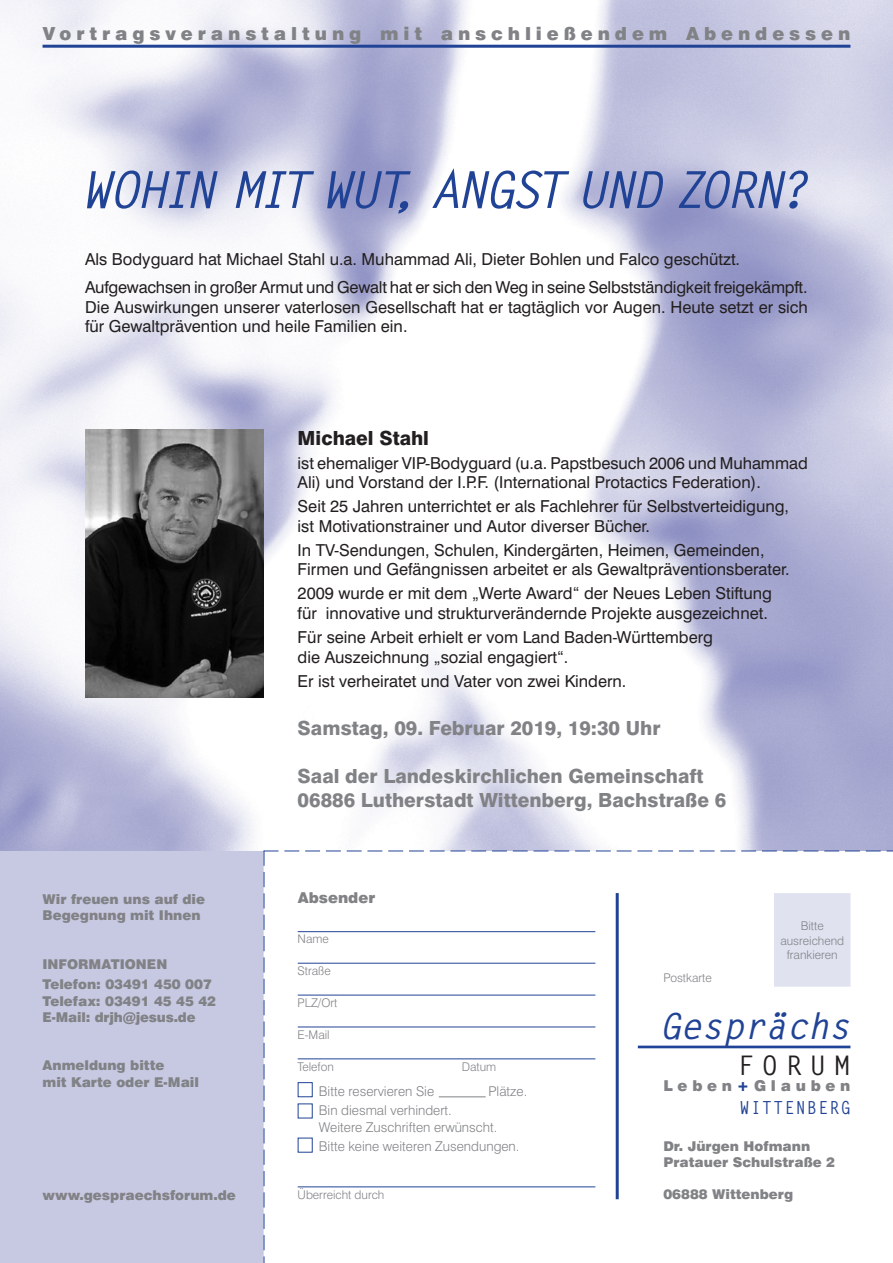
<style>
.page{position:relative;width:893px;height:1263px;background:#fff}
.page>*{position:absolute;margin:0;border:0;box-sizing:border-box;transform-origin:0 0}
.t1{font:italic 700 51px "Letter Gothic Std";letter-spacing:-.075em;color:#214395}
.t2{font:italic 700 36px "Letter Gothic Std";letter-spacing:-.01em;color:#214395}
.t3{font:700 27px "Letter Gothic Std";letter-spacing:.29em;color:#231f20}
.t4{font:800 19.5px "Swiss 721 BT";color:#808285}
.t5{font:800 19.5px "Swiss 721 BT";color:#231f20}
.t6{font:900 18px "Swiss 721 BT";letter-spacing:.27em;color:#808285}
.t7{font:700 18px "Letter Gothic Std";letter-spacing:.09em;color:#214395;scale:.9 1}
.t8{font:16.5px/19.5px "Swiss 721 BT";color:#231f20}
.t9{font:900 15px "Swiss 721 BT";letter-spacing:.315em;color:#808285}
.t10{font:900 15px "Swiss 721 BT";color:#808285}
.t11{font:900 13.5px "Swiss 721 BT";color:#808285}
.t12{font:300 13.5px "Swiss 721 BT";color:#808285}
.t13{font:300 12px "Swiss 721 BT";color:#808285}
.s1{color:#214395}
</style>
<div class="page">
<div style="left:0;top:850px;width:264px;height:413px;background:#c7c8e2"></div>
<img style="left:0;top:0;width:893px;height:850px">
<hr style="left:43px;top:45px;width:807px;height:3px;background:#214395">
<svg style="left:264px;top:851px;width:629px;height:412px"></svg>
<hr style="left:298px;top:931px;width:297px;height:1px;background:#214395">
<hr style="left:298px;top:963px;width:297px;height:1px;background:#214395">
<hr style="left:298px;top:995px;width:297px;height:1px;background:#214395">
<hr style="left:298px;top:1026px;width:297px;height:1px;background:#214395">
<hr style="left:298px;top:1058px;width:297px;height:1px;background:#214395">
<hr style="left:298px;top:1186px;width:297px;height:1px;background:#214395">
<div style="left:298px;top:1082px;width:15px;height:15px;border:1px solid #214395"></div>
<div style="left:298px;top:1103px;width:15px;height:15px;border:1px solid #214395"></div>
<div style="left:298px;top:1138px;width:15px;height:14px;border:1px solid #214395"></div>
<hr style="left:439px;top:1096px;width:47px;height:1px;background:#808285">
<img style="left:85px;top:429px;width:179px;height:268px">
<p class="t6" style="left:43px;top:23px;width:809px">Vortragsveranstaltung mit anschließendem Abendessen</p>
<p class="t1" style="left:81px;top:158px;width:729px">WOHIN MIT WUT, ANGST UND ZORN?</p>
<p class="t8" style="left:85px;top:249px;width:657px">Als Bodyguard hat Michael Stahl u.a. Muhammad Ali, Dieter Bohlen und Falco geschützt.</p>
<p class="t8" style="left:85px;top:278px;width:724px">Aufgewachsen in großer Armut und Gewalt hat er sich den Weg in seine Selbstständigkeit freigekämpft.</p>
<p class="t8" style="left:85px;top:297px;width:724px">Die Auswirkungen unserer vaterlosen Gesellschaft hat er tagtäglich vor Augen. Heute setzt er sich für Gewaltprävention und heile Familien ein.</p>
<p class="t11" style="left:43px;top:891px;width:164px">Wir freuen uns auf die</p>
<p class="t11" style="left:43px;top:907px;width:160px">Begegnung mit Ihnen</p>
<p class="t11" style="left:43px;top:955px;width:126px">INFORMATIONEN</p>
<p class="t11" style="left:43px;top:976px;width:171px">Telefon: 03491 450 007</p>
<p class="t11" style="left:43px;top:992px;width:175px">Telefax: 03491 45 45 42</p>
<p class="t11" style="left:43px;top:1009px;width:155px">E-Mail: drjh@jesus.de</p>
<p class="t11" style="left:43px;top:1057px;width:123px">Anmeldung bitte</p>
<p class="t11" style="left:43px;top:1073px;width:158px">mit Karte oder E-Mail</p>
<p class="t11" style="left:43px;top:1187px;width:195px">www.gespraechsforum.de</p>
<p class="t5" style="left:298px;top:426px;width:133px">Michael Stahl</p>
<p class="t8" style="left:298px;top:453px;width:512px">ist ehemaliger VIP-Bodyguard (u.a. Papstbesuch 2006 und Muhammad<br>Ali) und Vorstand der I.P.F. (International Protactics Federation).</p>
<p class="t8" style="left:298px;top:497px;width:493px">Seit 25 Jahren unterrichtet er als Fachlehrer für Selbstverteidigung,</p>
<p class="t8" style="left:298px;top:516px;width:354px">ist Motivationstrainer und Autor diverser Bücher.</p>
<p class="t8" style="left:298px;top:540px;width:468px">In TV-Sendungen, Schulen, Kindergärten, Heimen, Gemeinden,</p>
<p class="t8" style="left:298px;top:560px;width:494px">Firmen und Gefängnissen arbeitet er als Gewaltpräventionsberater.</p>
<p class="t8" style="left:298px;top:584px;width:476px">2009 wurde er mit dem „Werte Award“ der Neues Leben Stiftung</p>
<p class="t8" style="left:298px;top:603px;width:472px">für innovative und strukturverändernde Projekte ausgezeichnet.</p>
<p class="t8" style="left:298px;top:627px;width:417px">Für seine Arbeit erhielt er vom Land Baden-Württemberg</p>
<p class="t8" style="left:298px;top:647px;width:272px">die Auszeichnung „sozial engagiert“.</p>
<p class="t8" style="left:298px;top:671px;width:330px">Er ist verheiratet und Vater von zwei Kindern.</p>
<p class="t4" style="left:298px;top:716px;width:364px">Samstag, 09. Februar 2019, 19:30 Uhr</p>
<p class="t4" style="left:298px;top:764px;width:407px">Saal der Landeskirchlichen Gemeinschaft</p>
<p class="t4" style="left:298px;top:788px;width:430px">06886 Lutherstadt Wittenberg, Bachstraße 6</p>
<p class="t10" style="left:298px;top:888px;width:79px">Absender</p>
<p class="t13" style="left:298px;top:931px;width:33px">Name</p>
<p class="t13" style="left:298px;top:963px;width:35px">Straße</p>
<p class="t13" style="left:298px;top:995px;width:41px">PLZ/Ort</p>
<p class="t13" style="left:298px;top:1027px;width:34px">E-Mail</p>
<p class="t13" style="left:298px;top:1059px;width:38px">Telefon</p>
<p class="t13" style="left:462px;top:1059px;width:36px">Datum</p>
<p class="t12" style="left:319px;top:1083px;width:117px">Bitte reservieren Sie</p>
<p class="t12" style="left:488px;top:1083px;width:40px">Plätze.</p>
<p class="t12" style="left:319px;top:1102px;width:134px">Bin diesmal verhindert.</p>
<p class="t12" style="left:319px;top:1118px;width:180px">Weitere Zuschriften erwünscht.</p>
<p class="t12" style="left:319px;top:1138px;width:202px">Bitte keine weiteren Zusendungen.</p>
<p class="t13" style="left:298px;top:1187px;width:88px">Überreicht durch</p>
<p class="t13" style="left:663px;top:970px;width:50px">Postkarte</p>
<p class="t13" style="left:801px;top:919px;width:25px">Bitte</p>
<p class="t13" style="left:780px;top:933px;width:65px">ausreichend</p>
<p class="t13" style="left:787px;top:948px;width:52px">frankieren</p>
<p class="t2" style="left:659px;top:1004px;width:193px">Gesprächs</p>
<p class="t3" style="left:738px;top:1048px;width:114px">FORUM</p>
<p class="t9" style="left:663px;top:1077px;width:189px">Leben<span class="s1">+</span>Glauben</p>
<p class="t7" style="left:740px;top:1096px;width:124px">WITTENBERG</p>
<p class="t11" style="left:663px;top:1138px;width:148px">Dr. Jürgen Hofmann</p>
<p class="t11" style="left:663px;top:1154px;width:173px">Pratauer Schulstraße 2</p>
<p class="t11" style="left:663px;top:1186px;width:131px">06888 Wittenberg</p>
</div>
